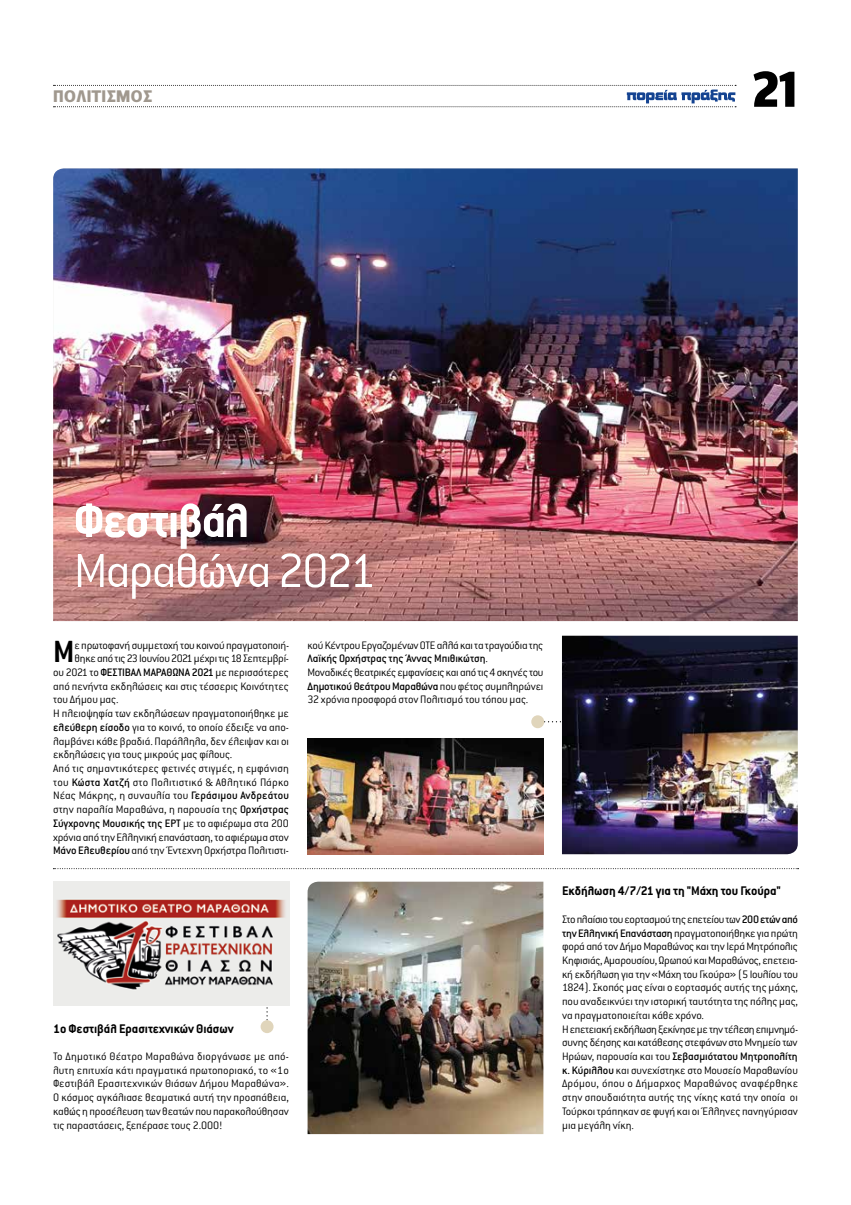
<style>
.page{position:relative;width:851px;height:1205px;background:#fff}
.page>*{position:absolute;margin:0;border:0;box-sizing:border-box;transform-origin:0 0}
.t1{font:800 55px "Zine Sans Dis GR";color:#000}
.t2{font:300 52.5px "Conduit ITC Hel";letter-spacing:-.04em;color:#fff}
.t3{font:700 52.5px "Conduit ITC Hel";letter-spacing:-.035em;color:#fff}
.t4{font:700 33.62px "Conduit ITC Hel";color:#000}
.t5{font:800 17.5px "Zine Sans Dis GR";letter-spacing:.025em;color:#a0988e}
.t6{font:700 13.75px "Conduit ITC Hel";letter-spacing:-.005em;color:#000}
.t7{font:300 11.88px/13.8px "Conduit ITC Hel";letter-spacing:-.005em;color:#000}
.t8{font:300 11.88px "Conduit ITC Hel";letter-spacing:.02em;color:#000}
.t9{font:500 11.88px "Conduit ITC Hel";color:#000}
.s1{font-weight:500}
.s2{font-weight:300}
</style>
<div class="page">
<svg style="left:53px;top:85px;width:683px;height:22px"></svg>
<div style="left:531px;top:715px;width:13px;height:13px;background:#e0d5bb;border-radius:50%"></div>
<img style="left:53px;top:168px;width:744px;height:453px">
<svg style="left:266px;top:1005px;width:2px;height:15px"></svg>
<div style="left:260px;top:1020px;width:13px;height:13px;background:#e0d5bb;border-radius:50%"></div>
<svg style="left:53px;top:868px;width:745px;height:1px"></svg>
<img style="left:562px;top:636px;width:235px;height:218px">
<img style="left:307px;top:739px;width:236px;height:115px">
<img style="left:53px;top:881px;width:236px;height:124px">
<img style="left:307px;top:881px;width:236px;height:253px">
<h3 class="t5" style="left:53px;top:87px;width:100px">ΠΟΛΙΤΙΣΜΟΣ</h3>
<h1 class="t1" style="left:751px;top:61px;width:47px">21</h1>
<h2 class="t3" style="left:74px;top:494px;width:177px">Φεστιβάλ</h2>
<h2 class="t2" style="left:74px;top:544px;width:304px">Μαραθώνα 2021</h2>
<h3 class="t4" style="left:53px;top:635px;width:23px">Μ</h3>
<p class="t7" style="left:74px;top:638px;width:216px">ε πρωτοφανή συμμετοχή του κοινού πραγματοποιή-</p>
<p class="t7" style="left:74px;top:652px;width:216px">θηκε από τις 23 Ιουνίου 2021 μέχρι τις 18 Σεπτεμβρί-</p>
<p class="t7" style="left:53px;top:666px;width:237px">ου 2021 το <span class="s1">ΦΕΣΤΙΒΑΛ ΜΑΡΑΘΩΝΑ 2021</span> με περισσότερες</p>
<p class="t7" style="left:53px;top:679px;width:237px">από πενήντα εκδηλώσεις και στις τέσσερις Κοινότητες</p>
<p class="t7" style="left:53px;top:693px;width:67px">του Δήμου μας.</p>
<p class="t7" style="left:53px;top:707px;width:237px">Η πλειοψηφία των εκδηλώσεων πραγματοποιήθηκε με</p>
<p class="t7" style="left:53px;top:720px;width:237px"><span class="s1">ελεύθερη είσοδο</span> για το κοινό, το οποίο έδειξε να απο-</p>
<p class="t7" style="left:53px;top:734px;width:237px">λαμβάνει κάθε βραδιά. Παράλληλα, δεν έλειψαν και οι</p>
<p class="t7" style="left:53px;top:748px;width:181px">εκδηλώσεις για τους μικρούς μας φίλους.</p>
<p class="t7" style="left:53px;top:762px;width:237px">Από τις σημαντικότερες φετινές στιγμές, η εμφάνιση</p>
<p class="t8" style="left:53px;top:776px;width:237px">του <span class="s1">Κώστα Χατζή</span> στο Πολιτιστικό &amp; Αθλητικό Πάρκο</p>
<p class="t7" style="left:53px;top:789px;width:237px">Νέας Μάκρης, η συναυλία του <span class="s1">Γεράσιμου Ανδρεάτου</span></p>
<p class="t7" style="left:53px;top:803px;width:237px">στην παραλία Μαραθώνα, η παρουσία της <span class="s1">Ορχήστρας</span></p>
<p class="t9" style="left:53px;top:817px;width:237px">Σύγχρονης Μουσικής της ΕΡΤ <span class="s2">με το αφιέρωμα στα 200</span></p>
<p class="t7" style="left:53px;top:830px;width:237px">χρόνια από την Ελληνική επανάσταση, το αφιέρωμα στον</p>
<p class="t7" style="left:53px;top:844px;width:237px"><span class="s1">Μάνο Ελευθερίου</span> από την Έντεχνη Ορχήστρα Πολιτιστι-</p>
<p class="t7" style="left:307px;top:638px;width:237px">κού Κέντρου Εργαζομένων ΟΤΕ αλλά και τα τραγούδια της <span class="s1">Λαϊκής Ορχήστρας της Άννας Μπιθικώτση</span>.<br>Μοναδικές θεατρικές εμφανίσεις και από τις 4 σκηνές του <span class="s1">Δημοτικού Θεάτρου Μαραθώνα</span> που φέτος συμπληρώνει 32 χρόνια προσφορά στον Πολιτισμό του τόπου μας.</p>
<p class="t6" style="left:53px;top:1021px;width:182px">1ο Φεστιβάλ Ερασιτεχνικών Θιάσων</p>
<p class="t7" style="left:53px;top:1049px;width:237px;text-align:justify">Το Δημοτικό Θέατρο Μαραθώνα διοργάνωσε με από&shy;λυτη επιτυχία κάτι πραγματικά πρωτοποριακό, το «1ο Φεστιβάλ Ερασιτεχνικών Θιάσων Δήμου Μαραθώνα».<br>Ο κόσμος αγκάλιασε θεαματικά αυτή την προσπάθεια, καθώς η προσέλευση των θεατών που παρακολούθησαν τις παραστάσεις, ξεπέρασε τους 2.000!</p>
<p class="t6" style="left:562px;top:884px;width:220px">Εκδήλωση 4/7/21 για τη "Μάχη του Γκούρα"</p>
<p class="t7" style="left:562px;top:912px;width:237px">Στο πλαίσιο του εορτασμού της επετείου των <span class="s1">200 ετών από την Ελληνική Επανάσταση</span> πραγματοποιήθηκε για πρώτη φορά από τον Δήμο Μαραθώνος και την Ιερά Μητρόπολις Κηφισιάς, Αμαρουσίου, Ωρωπού και Μαραθώνος, επετεια&shy;κή εκδήλωση για την «Μάχη του Γκούρα» (5 Iουλίου του 1824). Σκοπός μας είναι ο εορτασμός αυτής της μάχης, που αναδεικνύει την ιστορική ταυτότητα της πόλης μας, να πραγματοποιείται κάθε χρόνο.<br>Η επετειακή εκδήλωση ξεκίνησε με την τέλεση επιμνημό&shy;συνης δέησης και κατάθεσης στεφάνων στο Μνημείο των Ηρώων, παρουσία και του <span class="s1">Σεβασμιότατου Μητροπολίτη κ. Κύριλλου</span> και συνεχίστηκε στο Μουσείο Μαραθωνίου Δρόμου, όπου ο Δήμαρχος Μαραθώνος αναφέρθηκε στην σπουδαιότητα αυτής της νίκης κατά την οποία οι Τούρκοι τράπηκαν σε φυγή και οι Έλληνες πανηγύρισαν μια μεγάλη νίκη.</p>
</div>
